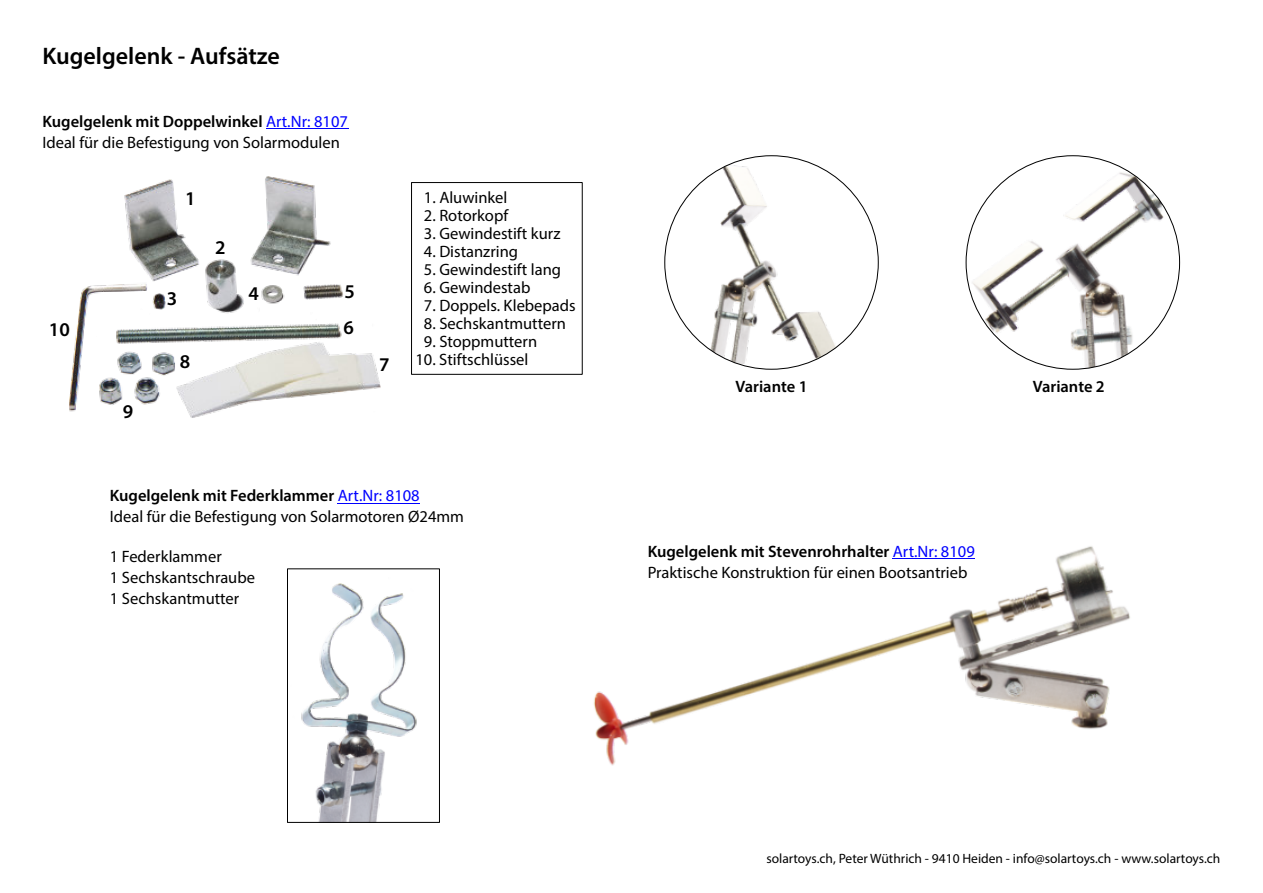
<style>
.page{position:relative;width:1263px;height:893px;background:#fff}
.page>*{position:absolute;margin:0;border:0;box-sizing:border-box;transform-origin:0 0}
.t1{font:600 24px "Myriad Pro";color:#000}
.t2{font:600 19.5px/35.2px "Myriad Pro";color:#000}
.t3{font:16.5px/21px "Myriad Pro";color:#000}
.t4{font:600 16.5px "Myriad Pro";color:#000}
.t5{font:13.5px "Myriad Pro";color:#000}
.s1{font-weight:600}
.s2{color:#00f}
</style>
<div class="page">
<img style="left:593px;top:546px;width:537px;height:220px">
<div style="left:411px;top:182px;width:171px;height:192px;border:1px solid #000"></div>
<img style="left:69px;top:176px;width:311px;height:242px">
<img style="left:301px;top:583px;width:116px;height:238px">
<div style="left:287px;top:568px;width:153px;height:255px;border:1px solid #000"></div>
<hr style="left:266px;top:128px;width:82px;height:1px;background:#00f">
<hr style="left:338px;top:503px;width:82px;height:1px;background:#00f">
<hr style="left:893px;top:559px;width:82px;height:1px;background:#00f">
<img style="left:696px;top:161px;width:151px;height:203px">
<img style="left:966px;top:158px;width:213px;height:211px">
<h1 class="t1" style="left:43px;top:46px;width:239px">Kugelgelenk - Aufsätze</h1>
<p class="t3" style="left:43px;top:112px;width:307px"><span class="s1">Kugelgelenk mit Doppelwinkel</span> <span class="s2">Art.Nr: 8107<br></span>Ideal für die Befestigung von Solarmodulen</p>
<p class="t2" style="left:49px;top:313px;width:22px">10</p>
<p class="t2" style="left:123px;top:396px;width:12px">9</p>
<p class="t2" style="left:185px;top:183px;width:12px">1</p>
<p class="t2" style="left:215px;top:232px;width:12px">2</p>
<p class="t2" style="left:167px;top:283px;width:12px">3</p>
<p class="t2" style="left:249px;top:277px;width:12px">4</p>
<p class="t2" style="left:343px;top:276px;width:13px">5<br>6</p>
<p class="t2" style="left:180px;top:346px;width:12px">8</p>
<p class="t2" style="left:379px;top:349px;width:12px">7</p>
<p class="t3" style="left:424px;top:188px;width:85px">1. Aluwinkel</p>
<p class="t3" style="left:424px;top:206px;width:86px">2. Rotorkopf</p>
<p class="t3" style="left:424px;top:224px;width:138px">3. Gewindestift kurz</p>
<p class="t3" style="left:424px;top:242px;width:96px">4. Distanzring</p>
<p class="t3" style="left:424px;top:260px;width:139px">5. Gewindestift lang</p>
<p class="t3" style="left:424px;top:278px;width:108px">6. Gewindestab</p>
<p class="t3" style="left:424px;top:296px;width:153px">7. Doppels. Klebepads</p>
<p class="t3" style="left:424px;top:314px;width:144px">8. Sechskantmuttern</p>
<p class="t3" style="left:424px;top:332px;width:115px">9. Stoppmuttern</p>
<p class="t3" style="left:415px;top:350px;width:115px">10. Stiftschlüssel</p>
<p class="t3" style="left:110px;top:487px;width:356px"><span class="s1">Kugelgelenk mit Federklammer</span> <span class="s2">Art.Nr: 8108<br></span>Ideal für die Befestigung von Solarmotoren Ø24mm</p>
<p class="t3" style="left:110px;top:547px;width:147px">1 Federklammer<br>1 Sechskantschraube<br>1 Sechskantmutter</p>
<p class="t4" style="left:735px;top:380px;width:73px">Variante 1</p>
<p class="t4" style="left:1033px;top:380px;width:73px">Variante 2</p>
<p class="t3" style="left:648px;top:543px;width:329px"><span class="s1">Kugelgelenk mit Stevenrohrhalter</span> <span class="s2">Art.Nr: 8109<br></span>Praktische Konstruktion für einen Bootsantrieb</p>
<p class="t5" style="left:766px;top:853px;width:456px">solartoys.ch, Peter Wüthrich - 9410 Heiden - info@solartoys.ch - www.solartoys.ch</p>
</div>
